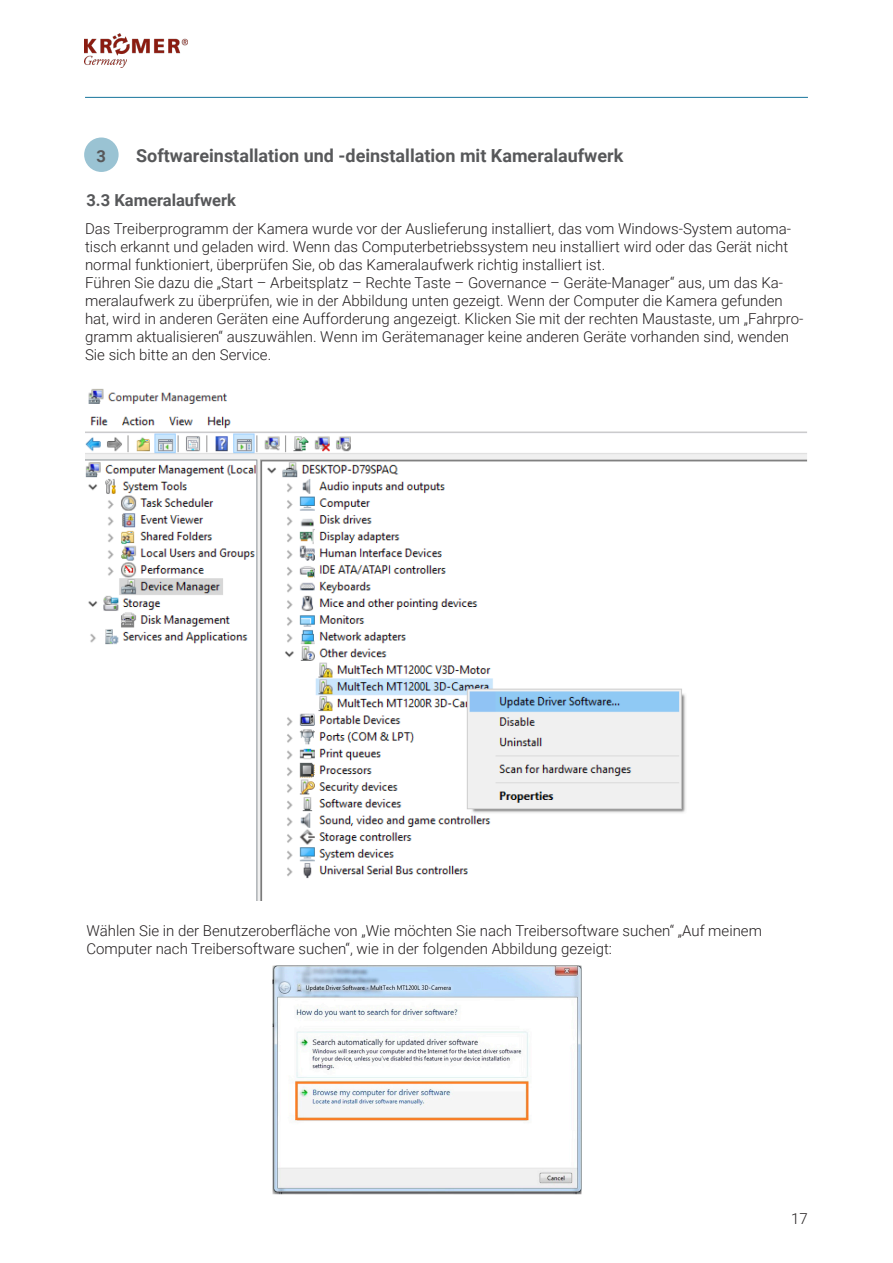
<style>
.page{position:relative;width:893px;height:1263px;background:#fff}
.page>*{position:absolute;margin:0;border:0;box-sizing:border-box;transform-origin:0 0}
.t1{font:700 18px "Roboto";color:#57585a}
.t2{font:700 16.5px "Roboto";color:#57585a}
.t3{font:300 15px/18px "Roboto";color:#231f20}
</style>
<div class="page">
<img style="left:84px;top:33px;width:103px;height:34px">
<hr style="left:85px;top:97px;width:723px;height:1px;background:#16749b">
<div style="left:84px;top:137px;width:35px;height:35px;background:#9ac3d3;border-radius:50%"></div>
<img style="left:85px;top:388px;width:722px;height:512px">
<img style="left:273px;top:966px;width:309px;height:228px">
<p class="t2" style="left:97px;top:144px;width:11px">3</p>
<p class="t1" style="left:136px;top:143px;width:489px">Softwareinstallation und -deinstallation mit Kameralaufwerk</p>
<p class="t2" style="left:86px;top:189px;width:151px">3.3 Kameralaufwerk</p>
<p class="t3" style="left:85px;top:219px;width:708px">Das Treiberprogramm der Kamera wurde vor der Auslieferung installiert, das vom Windows-System automa&shy;tisch erkannt und geladen wird. Wenn das Computerbetriebssystem neu installiert wird oder das Gerät nicht normal funktioniert, überprüfen Sie, ob das Kameralaufwerk richtig installiert ist.</p>
<p class="t3" style="left:85px;top:273px;width:720px">Führen Sie dazu die „Start – Arbeitsplatz – Rechte Taste – Governance – Geräte-Manager“ aus, um das Ka&shy;meralaufwerk zu überprüfen, wie in der Abbildung unten gezeigt. Wenn der Computer die Kamera gefunden hat, wird in anderen Geräten eine Aufforderung angezeigt. Klicken Sie mit der rechten Maustaste, um „Fahrpro&shy;gramm aktualisieren“ auszuwählen. Wenn im Gerätemanager keine anderen Geräte vorhanden sind, wenden Sie sich bitte an den Service.</p>
<p class="t3" style="left:86px;top:921px;width:677px">Wählen Sie in der Benutzeroberfläche von „Wie möchten Sie nach Treibersoftware suchen“ „Auf meinem<br>Computer nach Treibersoftware suchen“, wie in der folgenden Abbildung gezeigt:</p>
<p class="t3" style="left:791px;top:1209px;width:18px">17</p>
</div>
